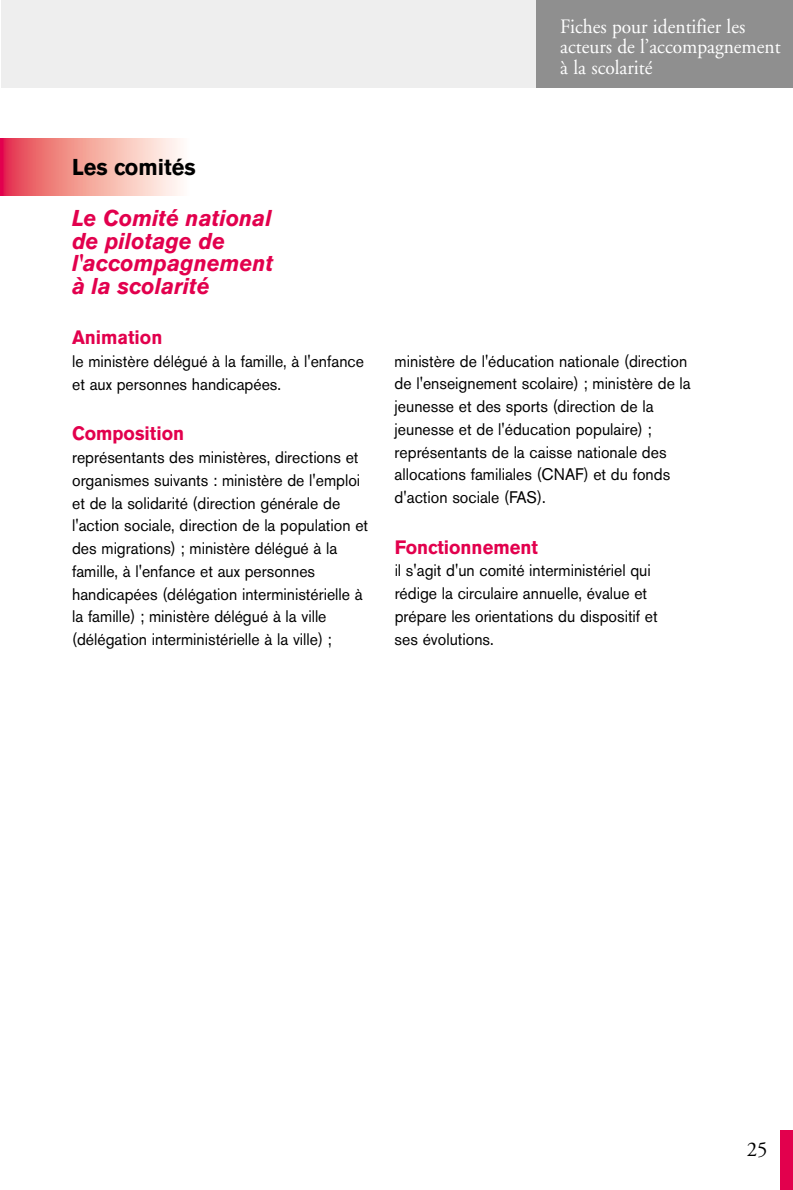
<style>
.page{position:relative;width:793px;height:1190px;background:#fff}
.page>*{position:absolute;margin:0;border:0;box-sizing:border-box;transform-origin:0 0}
.t1{font:italic 700 22.75px/22.8px "Akzidenz Grotesk BE";color:#e2004d;scale:.95 1}
.t2{font:700 22.75px "Akzidenz Grotesk BE";color:#000;scale:.95 1}
.t3{font:21px "Adobe Garamond";color:#000}
.t4{font:20.47px/20.5px "Adobe Garamond";color:#fff;scale:.95 1}
.t5{font:700 19.25px "Akzidenz Grotesk BE";color:#e2004d;scale:.95 1}
.t6{font:16.62px/22.8px "Akzidenz Grotesk BE";color:#000;scale:.95 1}
</style>
<div class="page">
<div style="left:1px;top:0;width:792px;height:87px;background:#eee"></div>
<div style="left:537px;top:0;width:256px;height:87px;background:#8f8f8f"></div>
<div style="left:780px;top:1130px;width:13px;height:59px;background:#e2004d"></div>
<hr style="left:1px;top:139px;width:1px;height:57px;background:#e2004e">
<hr style="left:2px;top:139px;width:1px;height:57px;background:#e2004e">
<hr style="left:3px;top:139px;width:2px;height:57px;background:#e2064f">
<hr style="left:4px;top:139px;width:1px;height:57px;background:#e31650">
<hr style="left:5px;top:139px;width:1px;height:57px;background:#e31c50">
<hr style="left:6px;top:139px;width:2px;height:57px;background:#e42552">
<hr style="left:8px;top:139px;width:1px;height:57px;background:#e42c53">
<hr style="left:9px;top:139px;width:2px;height:57px;background:#e53154">
<hr style="left:11px;top:139px;width:1px;height:57px;background:#e53556">
<hr style="left:12px;top:139px;width:2px;height:57px;background:#e63a57">
<hr style="left:14px;top:139px;width:1px;height:57px;background:#e63e57">
<hr style="left:15px;top:139px;width:2px;height:57px;background:#e64258">
<hr style="left:17px;top:139px;width:1px;height:57px;background:#e7455b">
<hr style="left:18px;top:139px;width:2px;height:57px;background:#e7485b">
<hr style="left:20px;top:139px;width:1px;height:57px;background:#e74c5d">
<hr style="left:21px;top:139px;width:2px;height:57px;background:#e74f5f">
<hr style="left:23px;top:139px;width:1px;height:57px;background:#e85260">
<hr style="left:24px;top:139px;width:2px;height:57px;background:#e85561">
<hr style="left:26px;top:139px;width:1px;height:57px;background:#e95762">
<hr style="left:27px;top:139px;width:2px;height:57px;background:#e95963">
<hr style="left:29px;top:139px;width:1px;height:57px;background:#ea5d64">
<hr style="left:30px;top:139px;width:2px;height:57px;background:#ea5f65">
<hr style="left:32px;top:139px;width:1px;height:57px;background:#ea6167">
<hr style="left:33px;top:139px;width:2px;height:57px;background:#eb6468">
<hr style="left:35px;top:139px;width:1px;height:57px;background:#eb6669">
<hr style="left:36px;top:139px;width:2px;height:57px;background:#ec696b">
<hr style="left:38px;top:139px;width:1px;height:57px;background:#ec6b6c">
<hr style="left:39px;top:139px;width:2px;height:57px;background:#ec6d6d">
<hr style="left:41px;top:139px;width:1px;height:57px;background:#ec6f6f">
<hr style="left:42px;top:139px;width:2px;height:57px;background:#ed7170">
<hr style="left:44px;top:139px;width:1px;height:57px;background:#ed7371">
<hr style="left:45px;top:139px;width:2px;height:57px;background:#ed7673">
<hr style="left:47px;top:139px;width:1px;height:57px;background:#ee7875">
<hr style="left:48px;top:139px;width:2px;height:57px;background:#ee7976">
<hr style="left:50px;top:139px;width:2px;height:57px;background:#ee7d78">
<hr style="left:52px;top:139px;width:1px;height:57px;background:#ee7f78">
<hr style="left:53px;top:139px;width:2px;height:57px;background:#ee807a">
<hr style="left:55px;top:139px;width:1px;height:57px;background:#ef827c">
<hr style="left:56px;top:139px;width:2px;height:57px;background:#ef847d">
<hr style="left:58px;top:139px;width:1px;height:57px;background:#ef867e">
<hr style="left:59px;top:139px;width:2px;height:57px;background:#f08880">
<hr style="left:61px;top:139px;width:1px;height:57px;background:#f08981">
<hr style="left:62px;top:139px;width:2px;height:57px;background:#f08b82">
<hr style="left:64px;top:139px;width:1px;height:57px;background:#f18d84">
<hr style="left:65px;top:139px;width:2px;height:57px;background:#f18e85">
<hr style="left:67px;top:139px;width:1px;height:57px;background:#f19087">
<hr style="left:68px;top:139px;width:2px;height:57px;background:#f19388">
<hr style="left:70px;top:139px;width:1px;height:57px;background:#f29489">
<hr style="left:71px;top:139px;width:2px;height:57px;background:#f2958b">
<hr style="left:73px;top:139px;width:1px;height:57px;background:#f2968c">
<hr style="left:74px;top:139px;width:2px;height:57px;background:#f3988e">
<hr style="left:76px;top:139px;width:1px;height:57px;background:#f39a8f">
<hr style="left:77px;top:139px;width:2px;height:57px;background:#f39b90">
<hr style="left:79px;top:139px;width:1px;height:57px;background:#f39e93">
<hr style="left:80px;top:139px;width:2px;height:57px;background:#f49f94">
<hr style="left:82px;top:139px;width:1px;height:57px;background:#f4a094">
<hr style="left:83px;top:139px;width:2px;height:57px;background:#f4a395">
<hr style="left:85px;top:139px;width:1px;height:57px;background:#f4a397">
<hr style="left:86px;top:139px;width:2px;height:57px;background:#f4a698">
<hr style="left:88px;top:139px;width:1px;height:57px;background:#f4a79b">
<hr style="left:89px;top:139px;width:2px;height:57px;background:#f4a99c">
<hr style="left:91px;top:139px;width:1px;height:57px;background:#f6aa9e">
<hr style="left:92px;top:139px;width:2px;height:57px;background:#f6ac9f">
<hr style="left:94px;top:139px;width:1px;height:57px;background:#f6ad9f">
<hr style="left:95px;top:139px;width:2px;height:57px;background:#f6ada1">
<hr style="left:97px;top:139px;width:1px;height:57px;background:#f6afa3">
<hr style="left:98px;top:139px;width:2px;height:57px;background:#f6b1a3">
<hr style="left:100px;top:139px;width:1px;height:57px;background:#f6b2a6">
<hr style="left:101px;top:139px;width:2px;height:57px;background:#f6b4a7">
<hr style="left:103px;top:139px;width:1px;height:57px;background:#f6b4a7">
<hr style="left:104px;top:139px;width:2px;height:57px;background:#f7b6aa">
<hr style="left:106px;top:139px;width:1px;height:57px;background:#f7b8aa">
<hr style="left:107px;top:139px;width:2px;height:57px;background:#f7b9ac">
<hr style="left:109px;top:139px;width:1px;height:57px;background:#f7baad">
<hr style="left:110px;top:139px;width:2px;height:57px;background:#f7bcaf">
<hr style="left:112px;top:139px;width:1px;height:57px;background:#f8bdb1">
<hr style="left:113px;top:139px;width:2px;height:57px;background:#f8beb2">
<hr style="left:115px;top:139px;width:2px;height:57px;background:#f8c1b4">
<hr style="left:117px;top:139px;width:1px;height:57px;background:#f9c2b6">
<hr style="left:118px;top:139px;width:2px;height:57px;background:#f9c4b8">
<hr style="left:120px;top:139px;width:1px;height:57px;background:#f9c5b9">
<hr style="left:121px;top:139px;width:2px;height:57px;background:#f9c6ba">
<hr style="left:123px;top:139px;width:1px;height:57px;background:#f9c8bc">
<hr style="left:124px;top:139px;width:2px;height:57px;background:#fac8be">
<hr style="left:126px;top:139px;width:1px;height:57px;background:#facabe">
<hr style="left:127px;top:139px;width:2px;height:57px;background:#faccc1">
<hr style="left:129px;top:139px;width:1px;height:57px;background:#facdc2">
<hr style="left:130px;top:139px;width:2px;height:57px;background:#facec4">
<hr style="left:132px;top:139px;width:1px;height:57px;background:#fbd0c5">
<hr style="left:133px;top:139px;width:2px;height:57px;background:#fbd1c7">
<hr style="left:135px;top:139px;width:1px;height:57px;background:#fbd2c8">
<hr style="left:136px;top:139px;width:2px;height:57px;background:#fbd3c8">
<hr style="left:138px;top:139px;width:1px;height:57px;background:#fbd5cb">
<hr style="left:139px;top:139px;width:2px;height:57px;background:#fbd6cc">
<hr style="left:141px;top:139px;width:1px;height:57px;background:#fcd7cd">
<hr style="left:142px;top:139px;width:2px;height:57px;background:#fcd7cf">
<hr style="left:144px;top:139px;width:1px;height:57px;background:#fcdad0">
<hr style="left:145px;top:139px;width:2px;height:57px;background:#fcdbd2">
<hr style="left:147px;top:139px;width:1px;height:57px;background:#fcdcd3">
<hr style="left:148px;top:139px;width:2px;height:57px;background:#fcddd5">
<hr style="left:150px;top:139px;width:1px;height:57px;background:#fcdfd6">
<hr style="left:151px;top:139px;width:2px;height:57px;background:#fde0d7">
<hr style="left:153px;top:139px;width:1px;height:57px;background:#fde0da">
<hr style="left:154px;top:139px;width:2px;height:57px;background:#fde3db">
<hr style="left:156px;top:139px;width:1px;height:57px;background:#fde4dd">
<hr style="left:157px;top:139px;width:2px;height:57px;background:#fde5df">
<hr style="left:159px;top:139px;width:1px;height:57px;background:#fde7e0">
<hr style="left:160px;top:139px;width:2px;height:57px;background:#fee8e0">
<hr style="left:162px;top:139px;width:1px;height:57px;background:#fee9e3">
<hr style="left:163px;top:139px;width:2px;height:57px;background:#feeae5">
<hr style="left:165px;top:139px;width:1px;height:57px;background:#feece6">
<hr style="left:166px;top:139px;width:2px;height:57px;background:#feede8">
<hr style="left:168px;top:139px;width:1px;height:57px;background:#feeee9">
<hr style="left:169px;top:139px;width:2px;height:57px;background:#feeeeb">
<hr style="left:171px;top:139px;width:1px;height:57px;background:#feefec">
<hr style="left:172px;top:139px;width:2px;height:57px;background:#fef1ed">
<hr style="left:174px;top:139px;width:1px;height:57px;background:#fef2ee">
<hr style="left:175px;top:139px;width:2px;height:57px;background:#fef3ef">
<hr style="left:177px;top:139px;width:1px;height:57px;background:#fff4f1">
<hr style="left:178px;top:139px;width:2px;height:57px;background:#fff6f3">
<hr style="left:180px;top:139px;width:2px;height:57px;background:#fff7f6">
<hr style="left:182px;top:139px;width:1px;height:57px;background:#fff8f6">
<hr style="left:183px;top:139px;width:2px;height:57px;background:#fffaf8">
<hr style="left:185px;top:139px;width:1px;height:57px;background:#fffbf9">
<hr style="left:186px;top:139px;width:2px;height:57px;background:#fffcfb">
<p class="t4" style="left:560px;top:18px;width:233px">Fiches pour identifier les acteurs de l’accompagnement à la scolarité</p>
<h1 class="t2" style="left:72px;top:159px;width:132px">Les comités</h1>
<h1 class="t1" style="left:72px;top:208px;width:213px">Le Comité national de pilotage de l'accompagnement à la scolarité</h1>
<p class="t5" style="left:72px;top:331px;width:97px">Animation</p>
<p class="t6" style="left:72px;top:352px;width:309px">le ministère délégué à la famille, à l'enfance et aux personnes handicapées.</p>
<p class="t5" style="left:72px;top:427px;width:119px">Composition</p>
<p class="t6" style="left:72px;top:448px;width:313px">représentants des ministères, directions et organismes suivants : ministère de l'emploi et de la solidarité (direction générale de l'action sociale, direction de la population et des migrations) ; ministère délégué à la famille, à l'enfance et aux personnes handicapées (délégation interministérielle à la famille) ; ministère délégué à la ville (délégation interministérielle à la ville) ;</p>
<p class="t6" style="left:395px;top:351px;width:313px">ministère de l'éducation nationale (direction de l'enseignement scolaire) ; ministère de la jeunesse et des sports (direction de la jeunesse et de l'éducation populaire) ; représentants de la caisse nationale des allocations familiales (CNAF) et du fonds d'action sociale (FAS).</p>
<p class="t5" style="left:395px;top:540px;width:152px">Fonctionnement</p>
<p class="t6" style="left:395px;top:561px;width:278px">il s'agit d'un comité interministériel qui rédige la circulaire annuelle, évalue et prépare les orientations du dispositif et ses évolutions.</p>
<p class="t3" style="left:746px;top:1141px;width:22px">25</p>
</div>
